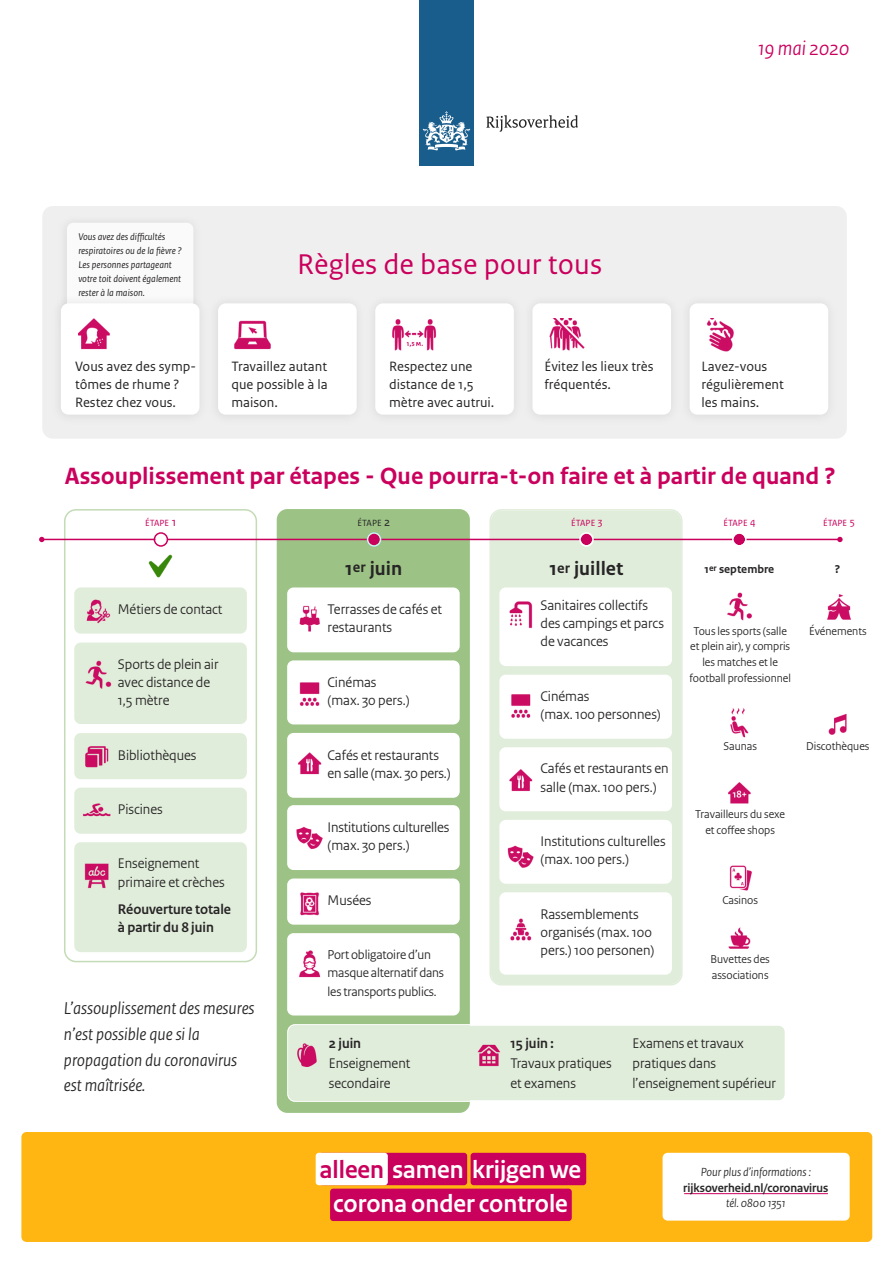
<style>
.page{position:relative;width:893px;height:1263px;background:#fff}
.page>*{position:absolute;margin:0;border:0;box-sizing:border-box;transform-origin:0 0}
.t1{font:30px "Rijksoverheid Sans Text";color:#ca005d}
.t2{font:700 25.95px "Rijksoverheid Sans Heading";color:#fff}
.t3{font:700 24.75px "Rijksoverheid Sans Text";color:#ca005d}
.t4{font:italic 21px "Rijksoverheid Sans Heading";color:#ca005d}
.t5{font:700 20.25px "Rijksoverheid Sans Text";color:#272526}
.t6{font:italic 18px/25.7px "Rijksoverheid Sans Heading";color:#272526}
.t7{font:14.7px/18.1px "Rijksoverheid Sans Heading";color:#272526}
.t8{font:700 14.7px/18.1px "Rijksoverheid Sans Heading";color:#272526}
.t9{font:14.25px/18px "Rijksoverheid Sans Text";color:#272526}
.t10{font:13.5px/18.1px "Rijksoverheid Sans Heading";letter-spacing:-.01em;color:#272526}
.t11{font:700 12.6px "Rijksoverheid Sans Heading";color:#272526}
.t12{font:italic 12.45px "Rijksoverheid Sans Heading";color:#272526}
.t13{font:12px/15.9px "Rijksoverheid Sans Heading";color:#272526;text-align:center}
.t14{font:700 12px "Rijksoverheid Sans Text";color:#272526}
.t15{font:italic 10.2px/14.1px "Rijksoverheid Sans Text";color:#272526}
.t16{font:9.45px "Rijksoverheid Sans Text";color:#ca005d}
.t17{font:9.45px "Rijksoverheid Sans Text";color:#272526}
.s1{font-size:12.6px}
.s2{font-size:15px}
.s3{font-size:9px}
.s4{color:#ca005d}
</style>
<div class="page">
<svg style="left:64px;top:509px;width:193px;height:453px"></svg>
<div style="left:277px;top:509px;width:193px;height:604px;background:#9cc385;border-radius:11px"></div>
<div style="left:489px;top:509px;width:194px;height:52px;background:#e1eddb"></div>
<div style="left:42px;top:206px;width:805px;height:233px;background:#f0efef;border-radius:11px"></div>
<div style="left:67px;top:223px;width:126px;height:104px;background:#fbfafa;border-radius:6px"></div>
<div style="left:61px;top:303px;width:138px;height:112px;background:#fff;border-radius:8px"></div>
<div style="left:218px;top:303px;width:139px;height:112px;background:#fff;border-radius:8px"></div>
<div style="left:375px;top:303px;width:139px;height:112px;background:#fff;border-radius:8px"></div>
<div style="left:532px;top:303px;width:139px;height:112px;background:#fff;border-radius:8px"></div>
<div style="left:690px;top:303px;width:138px;height:112px;background:#fff;border-radius:8px"></div>
<div style="left:74px;top:587px;width:173px;height:47px;background:#e1eddb;border-radius:6px"></div>
<div style="left:287px;top:587px;width:173px;height:65px;background:#fff;border-radius:6px"></div>
<div style="left:287px;top:660px;width:173px;height:64px;background:#fff;border-radius:6px"></div>
<div style="left:287px;top:733px;width:173px;height:65px;background:#fff;border-radius:6px"></div>
<div style="left:287px;top:805px;width:173px;height:65px;background:#fff;border-radius:6px"></div>
<div style="left:287px;top:878px;width:173px;height:47px;background:#fff;border-radius:6px"></div>
<div style="left:287px;top:933px;width:173px;height:82px;background:#fff;border-radius:6px"></div>
<div style="left:287px;top:1024px;width:498px;height:78px;background:#e1eddb"></div>
<div style="left:74px;top:643px;width:173px;height:81px;background:#e1eddb;border-radius:6px"></div>
<div style="left:74px;top:733px;width:173px;height:46px;background:#e1eddb;border-radius:6px"></div>
<div style="left:74px;top:788px;width:173px;height:46px;background:#e1eddb;border-radius:6px"></div>
<div style="left:74px;top:842px;width:173px;height:110px;background:#e1eddb;border-radius:6px"></div>
<img style="left:469px;top:561px;width:214px;height:438px">
<img style="left:467px;top:1010px;width:56px;height:59px">
<img style="left:727px;top:592px;width:123px;height:357px">
<img style="left:287px;top:592px;width:33px;height:58px">
<img style="left:292px;top:660px;width:37px;height:318px">
<img style="left:292px;top:1034px;width:37px;height:33px">
<img style="left:79px;top:571px;width:39px;height:118px">
<img style="left:79px;top:746px;width:39px;height:217px">
<img style="left:79px;top:318px;width:754px;height:42px">
<div style="left:21px;top:1132px;width:851px;height:110px;background:#ffb612;border-radius:5px"></div>
<div style="left:663px;top:1153px;width:187px;height:67px;background:#fff;border-radius:5px"></div>
<div style="left:419px;top:0;width:55px;height:166px;background:#195d8d"></div>
<svg style="left:423px;top:111px;width:47px;height:40px"></svg>
<svg style="left:486px;top:115px;width:92px;height:17px"></svg>
<div style="left:319px;top:1153px;width:148px;height:32px;background:#ca005d;border-radius:3px"></div>
<div style="left:471px;top:1153px;width:115px;height:32px;background:#ca005d;border-radius:3px"></div>
<div style="left:330px;top:1188px;width:242px;height:33px;background:#ca005d;border-radius:3px"></div>
<div style="left:316px;top:1153px;width:72px;height:32px;background:#fff;border-radius:3px"></div>
<hr style="left:684px;top:1193px;width:144px;height:1px;background:#ca005d">
<hr style="left:42px;top:539px;width:798px;height:1px;background:#ca005d">
<svg style="left:39px;top:537px;width:5px;height:5px"></svg>
<svg style="left:154px;top:532px;width:14px;height:15px"></svg>
<svg style="left:367px;top:532px;width:14px;height:15px"></svg>
<svg style="left:732px;top:533px;width:15px;height:12px"></svg>
<svg style="left:579px;top:532px;width:15px;height:15px"></svg>
<svg style="left:837px;top:537px;width:6px;height:5px"></svg>
<img style="left:147px;top:553px;width:27px;height:27px">
<p class="t4" style="left:758px;top:40px;width:93px">19 mai 2020</p>
<p class="t15" style="left:78px;top:231px;width:105px">Vous avez des difficultés respiratoires ou de la fièvre ?<br>Les personnes partageant votre toit doivent également rester à la maison.</p>
<p class="t9" style="left:75px;top:359px;width:123px">Vous avez des symp - tômes de rhume ?<br>Restez chez vous.</p>
<p class="t1" style="left:297px;top:253px;width:306px">Règles de base pour tous</p>
<p class="t9" style="left:231px;top:359px;width:98px;text-align:justify">Travaillez autant que possible à la maison.</p>
<p class="t9" style="left:389px;top:359px;width:85px">Respectez une</p>
<p class="t9" style="left:389px;top:377px;width:86px">distance de 1,5</p>
<p class="t9" style="left:389px;top:395px;width:107px">mètre avec autrui.</p>
<p class="t9" style="left:544px;top:359px;width:111px">Évitez les lieux très fréquentés.</p>
<p class="t9" style="left:701px;top:359px;width:67px">Lavez-vous</p>
<p class="t9" style="left:701px;top:377px;width:84px">régulièrement</p>
<p class="t9" style="left:701px;top:395px;width:59px">les mains.</p>
<p class="t3" style="left:65px;top:461px;width:772px">Assouplissement par étapes - Que pourra-t-on faire et à partir de quand ?</p>
<p class="t16" style="left:145px;top:520px;width:33px">ÉTAPE <span class="s1">1</span></p>
<p class="t17" style="left:358px;top:520px;width:34px">ÉTAPE <span class="s1">2</span></p>
<p class="t16" style="left:571px;top:520px;width:33px">ÉTAPE <sup>3</sup></p>
<p class="t16" style="left:724px;top:520px;width:34px">ÉTAPE <sup>4</sup></p>
<p class="t16" style="left:823px;top:520px;width:33px">ÉTAPE <sup>5</sup></p>
<p class="t5" style="left:345px;top:556px;width:59px">1<span class="s2">er</span> juin</p>
<p class="t5" style="left:549px;top:556px;width:75px">1<span class="s2">er</span> juillet</p>
<p class="t14" style="left:704px;top:562px;width:71px">1<span class="s3">er</span> septembre</p>
<p class="t14" style="left:835px;top:562px;width:7px">?</p>
<p class="t7" style="left:118px;top:602px;width:106px">Métiers de contact</p>
<p class="t7" style="left:540px;top:598px;width:125px">Sanitaires collectifs des campings et parcs de vacances</p>
<p class="t7" style="left:328px;top:602px;width:116px">Terrasses de cafés et restaurants</p>
<p class="t13" style="left:809px;top:624px;width:59px">Événements</p>
<p class="t13" style="left:689px;top:624px;width:103px">Tous les sports (salle et plein air), y compris les matches et le football professionnel</p>
<p class="t7" style="left:118px;top:656px;width:102px">Sports de plein air avec distance de</p>
<p class="t7" style="left:118px;top:693px;width:53px">1,5 mètre</p>
<p class="t7" style="left:328px;top:674px;width:50px">Cinémas</p>
<p class="t7" style="left:328px;top:693px;width:83px">(max. 30 pers.)</p>
<p class="t7" style="left:540px;top:688px;width:50px">Cinémas</p>
<p class="t7" style="left:540px;top:706px;width:122px">(max. 100 personnes)</p>
<p class="t7" style="left:118px;top:747px;width:80px">Bibliothèques</p>
<p class="t7" style="left:118px;top:802px;width:46px">Piscines</p>
<p class="t7" style="left:118px;top:856px;width:108px">Enseignement primaire et crèches</p>
<p class="t8" style="left:118px;top:901px;width:115px">Réouverture totale à partir du 8 juin</p>
<p class="t6" style="left:64px;top:997px;width:192px">L’assouplissement des mesures n’est possible que si la propagation du coronavirus est maîtrisée.</p>
<p class="t7" style="left:328px;top:747px;width:125px">Cafés et restaurants en salle (max. 30 pers.)</p>
<p class="t7" style="left:328px;top:820px;width:123px">Institutions culturelles</p>
<p class="t7" style="left:328px;top:838px;width:83px">(max. 30 pers.)</p>
<p class="t7" style="left:328px;top:892px;width:45px">Musées</p>
<p class="t10" style="left:328px;top:947px;width:118px">Port obligatoire d’un masque alternatif dans les transports publics.</p>
<p class="t8" style="left:329px;top:1036px;width:34px">2 juin</p>
<p class="t7" style="left:329px;top:1055px;width:83px;line-height:19.6px">Enseignement secondaire</p>
<p class="t7" style="left:540px;top:761px;width:130px">Cafés et restaurants en salle (max. 100 pers.)</p>
<p class="t7" style="left:540px;top:834px;width:127px">Institutions culturelles (max. 100 pers.)</p>
<p class="t7" style="left:540px;top:906px;width:115px">Rassemblements organisés (max. 100 pers.) 100 personen)</p>
<p class="t13" style="left:723px;top:740px;width:35px">Saunas</p>
<p class="t13" style="left:806px;top:739px;width:65px">Discothèques</p>
<p class="t13" style="left:695px;top:808px;width:91px">Travailleurs du sexe</p>
<p class="t13" style="left:705px;top:824px;width:71px">et coffee shops</p>
<p class="t13" style="left:722px;top:893px;width:37px">Casinos</p>
<p class="t13" style="left:711px;top:952px;width:61px;text-align:left">Buvettes des associations</p>
<p class="t8" style="left:510px;top:1036px;width:45px">15 juin :</p>
<p class="t7" style="left:510px;top:1055px;width:103px;line-height:19.6px">Travaux pratiques et examens</p>
<p class="t7" style="left:632px;top:1035px;width:145px;line-height:19.6px">Examens et travaux pratiques dans l’enseignement supérieur</p>
<p class="t2" style="left:320px;top:1159px;width:263px"><span class="s4">alleen</span> samen krijgen we</p>
<p class="t2" style="left:333px;top:1194px;width:236px">corona onder controle</p>
<p class="t12" style="left:701px;top:1167px;width:112px">Pour plus d’informations :</p>
<p class="t11" style="left:683px;top:1183px;width:147px">rijksoverheid.nl/coronavirus</p>
<p class="t12" style="left:726px;top:1198px;width:61px">tél. 0800 1351</p>
</div>
